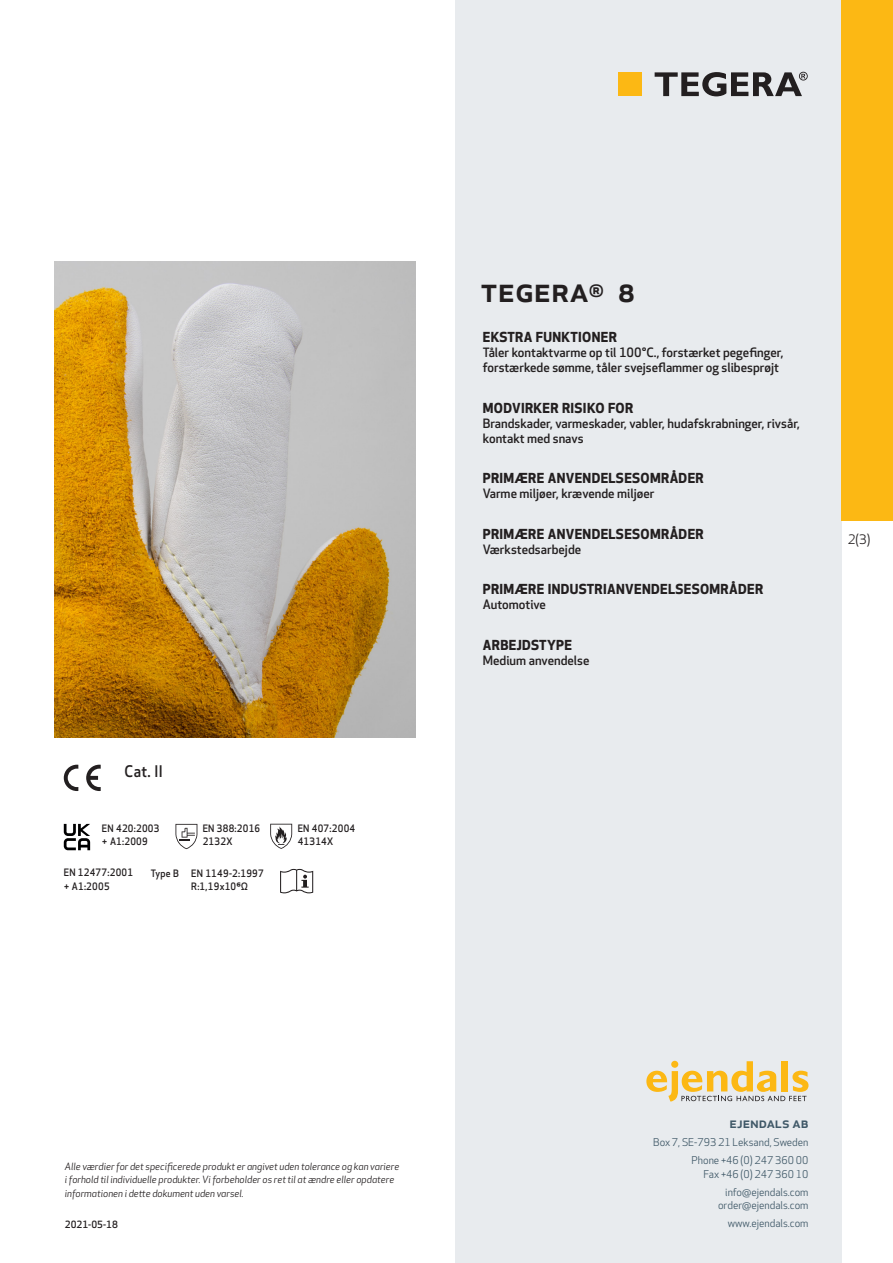
<style>
.page{position:relative;width:893px;height:1263px;background:#fff}
.page>*{position:absolute;margin:0;border:0;box-sizing:border-box;transform-origin:0 0}
.prodname{font:500 34.5px "Apex New";color:#231f20}
.t1{font:500 15.6px "Apex New";color:#231f20;scale:.95 1}
.t2{font:500 15px "Apex New";color:#405968}
.Funktion_body{font:700 13.5px "Apex New";letter-spacing:.025em;color:#231f20}
.t3{font:12.75px "Apex New";color:#231f20}
.Funktion_body-2{font:500 12.6px/15px "Apex New";color:#231f20}
.t4{font:10.5px/18px "Apex New";color:#405968;text-align:right}
.PictogramText{font:500 10.05px/13.5px "Apex New";letter-spacing:.025em;color:#231f20;scale:.95 1}
.beskrivning__fr{font:500 10.05px "Apex New";letter-spacing:.025em;color:#231f20;scale:.95 1}
.t5{font:italic 9.75px/13.5px "Apex New";color:#231f20}
.t6{font:500 9.75px "Apex New";color:#231f20}
</style>
<div class="page">
<div style="left:455px;top:0;width:387px;height:1263px;background:#e8ebee"></div>
<svg style="left:646px;top:1061px;width:162px;height:40px"></svg>
<div style="left:842px;top:0;width:51px;height:520px;background:#fcb814"></div>
<div style="left:618px;top:72px;width:24px;height:24px;background:#fcb814"></div>
<svg style="left:655px;top:72px;width:153px;height:24px"></svg>
<svg style="left:86px;top:765px;width:15px;height:26px"></svg>
<svg style="left:64px;top:765px;width:14px;height:26px"></svg>
<svg style="left:64px;top:824px;width:26px;height:26px"></svg>
<svg style="left:175px;top:824px;width:22px;height:25px"></svg>
<svg style="left:270px;top:824px;width:22px;height:25px"></svg>
<svg style="left:280px;top:869px;width:33px;height:24px"></svg>
<img style="left:54px;top:261px;width:361px;height:477px">
<p class="t1" style="left:125px;top:761px;width:42px">Cat. II</p>
<p class="PictogramText" style="left:102px;top:821px;width:62px">EN 420:2003 + A1:2009</p>
<p class="PictogramText" style="left:203px;top:821px;width:62px">EN 388:2016</p>
<p class="PictogramText" style="left:203px;top:834px;width:33px">2132X</p>
<p class="PictogramText" style="left:64px;top:865px;width:75px">EN 12477:2001 + A1:2005</p>
<p class="beskrivning__fr" style="left:151px;top:866px;width:31px">Type B</p>
<p class="beskrivning__fr" style="left:191px;top:866px;width:78px">EN 1149-2:1997</p>
<p class="PictogramText" style="left:191px;top:879px;width:61px">R:1,19x10⁶Ω</p>
<p class="PictogramText" style="left:298px;top:821px;width:62px">EN 407:2004</p>
<p class="PictogramText" style="left:298px;top:834px;width:39px">41314X</p>
<p class="prodname" style="left:480px;top:266px;width:156px">TEGERA<sup>®</sup> 8</p>
<p class="Funktion_body" style="left:483px;top:327px;width:136px">EKSTRA FUNKTIONER</p>
<p class="Funktion_body-2" style="left:483px;top:345px;width:302px">Tåler kontaktvarme op til 100°C., forstærket pegefinger, forstærkede sømme, tåler svejseflammer og slibesprøjt</p>
<p class="Funktion_body" style="left:483px;top:398px;width:152px">MODVIRKER RISIKO FOR</p>
<p class="Funktion_body-2" style="left:483px;top:415px;width:319px">Brandskader, varmeskader, vabler, hudafskrabninger, rivsår, kontakt med snavs</p>
<p class="Funktion_body" style="left:483px;top:468px;width:222px">PRIMÆRE ANVENDELSESOMRÅDER</p>
<p class="Funktion_body-2" style="left:483px;top:486px;width:173px">Varme miljøer, krævende miljøer</p>
<p class="Funktion_body" style="left:483px;top:524px;width:222px">PRIMÆRE ANVENDELSESOMRÅDER</p>
<p class="Funktion_body-2" style="left:483px;top:541px;width:100px">Værkstedsarbejde</p>
<p class="Funktion_body" style="left:483px;top:580px;width:282px">PRIMÆRE INDUSTRIANVENDELSESOMRÅDER</p>
<p class="Funktion_body-2" style="left:483px;top:597px;width:65px">Automotive</p>
<p class="Funktion_body" style="left:483px;top:635px;width:91px">ARBEJDSTYPE</p>
<p class="Funktion_body-2" style="left:483px;top:653px;width:108px">Medium anvendelse</p>
<p class="t3" style="left:848px;top:531px;width:24px">2(3)</p>
<p class="t5" style="left:65px;top:1159px;width:336px">Alle værdier for det specificerede produkt er angivet uden tolerance og kan variere i forhold til individuelle produkter. Vi forbeholder os ret til at ændre eller opdatere informationen i dette dokument uden varsel.</p>
<p class="t6" style="left:65px;top:1218px;width:54px">2021-05-18</p>
<p class="t2" style="left:729px;top:1113px;width:80px">ejendals ab</p>
<p class="t4" style="left:653px;top:1133px;width:157px">Box 7, SE-793 21 Leksand, Sweden<br>Phone +46 (0) 247 360 00</p>
<p class="t4" style="left:703px;top:1165px;width:107px">Fax +46 (0) 247 360 10 info@ejendals.com</p>
<p class="t4" style="left:718px;top:1196px;width:92px">order@ejendals.com</p>
<p class="t4" style="left:728px;top:1215px;width:82px">www.ejendals.com</p>
</div>
